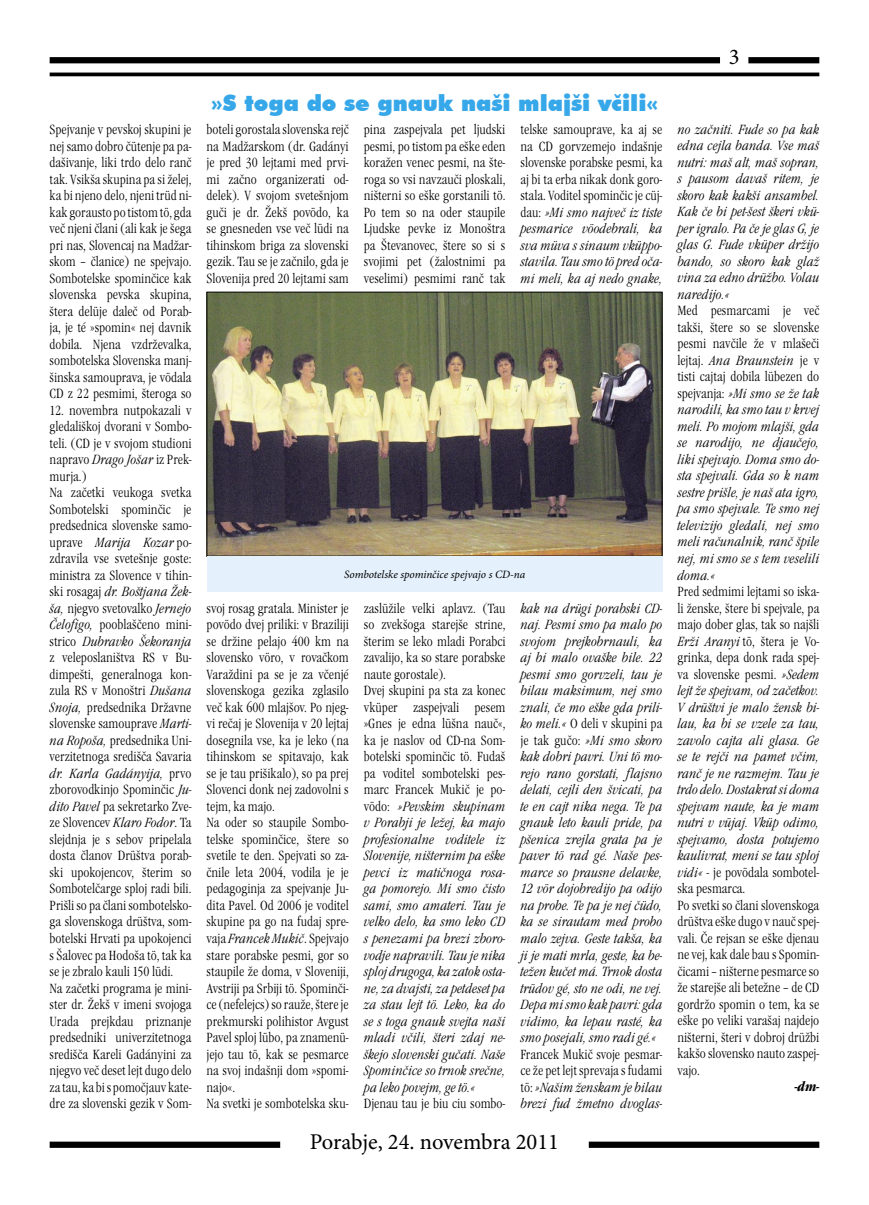
<style>
.page{position:relative;width:869px;height:1205px;background:#fff}
.page>*{position:absolute;margin:0;border:0;box-sizing:border-box;transform-origin:0 0}
.cím{font:900 22.5px "Futura BT";color:#36a7e9}
.t1{font:22.5px "Minion Pro";letter-spacing:-.005em;color:#000}
.ujszoveg{font:13.75px/16.5px "Garamond Itc TEE Ligh Cond";color:#000;text-align:justify}
.ujszoveg-2{font:13.75px/16.5px "Garamond Itc TEE Ligh Cond Ital";color:#000;text-align:justify}
.ujalairas{font:italic 700 condensed 13.75px "Garamond Itc TEE";color:#000}
.szoveg{font:italic 11.25px "Minion Pro";letter-spacing:-.005em;color:#000}
.s1{font-family:"Garamond Itc TEE Ligh Cond Ital"}
.s2{font-family:"Garamond Itc TEE Ligh Cond"}
</style>
<div class="page">
<div style="left:50px;top:1141px;width:230px;height:7px;background:#000"></div>
<div style="left:588px;top:1141px;width:231px;height:7px;background:#000"></div>
<hr style="left:50px;top:73px;width:769px;height:3px;background:#000">
<div style="left:748px;top:57px;width:71px;height:6px;background:#000"></div>
<div style="left:50px;top:57px;width:669px;height:6px;background:#000"></div>
<img style="left:208px;top:294px;width:452px;height:260px">
<div style="left:206px;top:292px;width:456px;height:264px;border:1px solid #000"></div>
<div style="left:207px;top:556px;width:455px;height:36px;background:#e4f0fb"></div>
<p class="ujszoveg" style="left:50px;top:122px;width:143px">Spejvanje v pevskoj skupini je nej samo dobro čütenje pa pa&shy;dašivanje, liki trdo delo ranč tak. Vsikša skupina pa si želej, ka bi njeno delo, njeni trüd ni&shy;kak gorausto po tistom tö, gda več njeni člani (ali kak je šega pri nas, Slovencaj na Madžar&shy;skom – članice) ne spejvajo.<br>Sombotelske spominčice kak slovenska pevska skupina, štera delüje daleč od Porab&shy;ja, je té »spomin« nej davnik dobila. Njena vzdrževalka, sombotelska Slovenska manj&shy;šinska samouprava, je vödala CD z 22 pesmimi, šteroga so</p>
<p class="ujszoveg" style="left:50px;top:402px;width:143px">12. novembra nutpokazali v gledališkoj dvorani v Sombo&shy;teli. (CD je v svojom studioni napravo <span class="s1">Drago Jošar</span> iz Prek&shy;murja.)</p>
<p class="ujszoveg" style="left:50px;top:485px;width:143px">Na začetki veukoga svetka Sombotelski spominčic je predsednica slovenske samo&shy;uprave <span class="s1">Marija Kozar</span> po&shy;zdravila vse svetešnje goste: ministra za Slovence v tihin&shy;ski rosagaj <span class="s1">dr. Boštjana Žek&shy;ša,</span> njegvo svetovalko <span class="s1">Jernejo Čelofigo,</span> pooblaščeno mini&shy;strico <span class="s1">Dubravko Šekoranja </span>z veleposlaništva RS v Bu&shy;dimpešti, generalnoga kon&shy;zula RS v Monoštri <span class="s1">Dušana Snoja,</span> predsednika Državne slovenske samouprave <span class="s1">Marti&shy;na Ropoša,</span> predsednika Uni&shy;verzitetnoga središča Savaria <span class="s1">dr. Karla Gadányija,</span> prvo zborovodkinjo Spominčic <span class="s1">Ju&shy;dito Pavel</span> pa sekretarko Zve&shy;ze Slovencev <span class="s1">Klaro Fodor</span>. Ta slejdnja je s sebov pripelala dosta članov Drüštva porab&shy;ski upokojencov, šterim so Sombotelčarge sploj radi bili.<br>Prišli so pa člani sombotelsko&shy;ga slovenskoga drüštva, som&shy;botelski Hrvati pa upokojenci s Šalovec pa Hodoša tö, tak ka se je zbralo kauli 150 lüdi.</p>
<p class="ujszoveg" style="left:50px;top:980px;width:143px">Na začetki programa je mini&shy;ster dr. Žekš v imeni svojoga Urada prejkdau priznanje predsedniki univerzitetnoga središča Kareli Gadányini za njegvo več deset lejt dugo delo za tau, ka bi s pomočjauv kate&shy;dre za slovenski gezik v Som-</p>
<p class="cím" style="left:211px;top:90px;width:448px">»S toga do se gnauk naši mlajši včili«</p>
<p class="ujszoveg" style="left:206px;top:122px;width:144px">boteli gorostala slovenska rejč na Madžarskom (dr. Gadányi je pred 30 lejtami med prvi&shy;mi začno organizerati od&shy;delek). V svojom svetešnjom guči je dr. Žekš povödo, ka se gnesneden vse več lüdi na tihinskom briga za slovenski gezik. Tau se je začnilo, gda je Slovenija pred 20 lejtami sam</p>
<p class="ujszoveg" style="left:363px;top:122px;width:143px">pina zaspejvala pet ljudski pesmi, po tistom pa eške eden koražen venec pesmi, na šte&shy;roga so vsi navzauči ploskali, ništerni so eške gorstanili tö.<br>Po tem so na oder staupile Ljudske pevke iz Monoštra pa Števanovec, štere so si s svojimi pet (žalostnimi pa veselimi) pesmimi ranč tak</p>
<p class="ujszoveg" style="left:520px;top:122px;width:143px">telske samouprave, ka aj se na CD gorvzemejo indašnje slovenske porabske pesmi, ka aj bi ta erba nikak donk goro&shy;stala. Voditel spominčic je cüj&shy;dau: <span class="s1">»Mi smo največ iz tiste pesmarice vöodebrali, ka sva müva s sinaum vküppo&shy;stavila. Tau smo tö pred oča&shy;mi meli, ka aj nedo gnake,</span></p>
<p class="szoveg" style="left:344px;top:568px;width:182px">Sombotelske spominčice spejvajo s CD-na</p>
<p class="ujszoveg" style="left:206px;top:600px;width:144px">svoj rosag gratala. Minister je povödo dvej priliki: v Braziliji se držine pelajo 400 km na slovensko vöro, v rovačkom Varaždini pa se je za včenjé slovenskoga gezika zglasilo več kak 600 mlajšov. Po njeg&shy;vi rečaj je Slovenija v 20 lejtaj dosegnila vse, ka je leko (na tihinskom se spitavajo, kak se je tau prišikalo), so pa prej Slovenci donk nej zadovolni s tejm, ka majo.</p>
<p class="ujszoveg" style="left:206px;top:815px;width:144px">Na oder so staupile Sombo&shy;telske spominčice, štere so svetile te den. Spejvati so za&shy;čnile leta 2004, vodila je je pedagoginja za spejvanje Ju&shy;dita Pavel. Od 2006 je voditel skupine pa go na fudaj spre&shy;vaja <span class="s1">Francek Mukič</span>. Spejvajo stare porabske pesmi, gor so staupile že doma, v Sloveniji, Avstriji pa Srbiji tö. Spominči&shy;ce (nefelejcs) so rauže, štere je prekmurski polihistor Avgust Pavel sploj lübo, pa znamenü&shy;jejo tau tö, kak se pesmarce na svoj indašnji dom »spomi&shy;najo«.</p>
<p class="ujszoveg" style="left:206px;top:1095px;width:144px">Na svetki je sombotelska sku-</p>
<p class="ujszoveg" style="left:363px;top:600px;width:143px">zaslüžile velki aplavz. (Tau so zvekšoga starejše strine, šterim se leko mladi Porabci zavalijo, ka so stare porabske naute gorostale).</p>
<p class="ujszoveg-2" style="left:363px;top:683px;width:143px"><span class="s2">Dvej skupini pa sta za konec vküper zaspejvali pesem »Gnes je edna lüšna nauč«, ka je naslov od CD-na Som&shy;botelski spominčic tö. Fudaš pa voditel sombotelski pes&shy;marc Francek Mukič je po&shy;vödo:</span> »Pevskim skupinam v Porabji je ležej, ka majo profesionalne voditele iz Slovenije, ništernim pa eške pevci iz matičnoga rosa&shy;ga pomorejo. Mi smo čisto sami, smo amateri. Tau je velko delo, ka smo leko CD s penezami pa brezi zboro&shy;vodje napravili. Tau je nika sploj drugoga, ka zatok osta&shy;ne, za dvajsti, za petdeset pa za stau lejt tö. Leko, ka do se s toga gnauk svejta naši mladi včili, šteri zdaj ne&shy;škejo slovenski gučati. Naše Spominčice so trnok srečne, pa leko povejm, ge tö.«</p>
<p class="ujszoveg" style="left:363px;top:1095px;width:143px">Djenau tau je biu ciu sombo-</p>
<p class="ujszoveg-2" style="left:520px;top:600px;width:143px">kak na drügi porabski CD&shy;naj. Pesmi smo pa malo po svojom prejkobrnauli, ka aj bi malo ovaške bile. 22 pesmi smo gorvzeli, tau je bilau maksimum, nej smo znali, če mo eške gda prili&shy;ko meli.« <span class="s2">O deli v skupini pa je tak gučo:</span> »Mi smo skoro kak dobri pavri. Uni tö mo&shy;rejo rano gorstati, flajsno delati, cejli den švicati, pa te en cajt nika nega. Te pa gnauk leto kauli pride, pa pšenica zrejla grata pa je paver tö rad gé. Naše pes&shy;marce so prausne delavke, 12 vör dojobredijo pa odijo na probe. Te pa je nej čüdo, ka se sirautam med probo malo zejva. Geste takša, ka ji je mati mrla, geste, ka be&shy;težen kučet má. Trnok dosta trüdov gé, sto ne odi, ne vej.<br>Depa mi smo kak pavri: gda vidimo, ka lepau rasté, ka smo posejali, smo radi gé.«</p>
<p class="ujszoveg" style="left:520px;top:1046px;width:143px">Francek Mukič svoje pesmar&shy;ce že pet lejt sprevaja s fudami tö: <span class="s1">»Našim ženskam je bilau brezi fud žmetno dvoglas-</span></p>
<p class="t1" style="left:310px;top:1128px;width:250px">Porabje, 24. novembra 2011</p>
<p class="t1" style="left:728px;top:44px;width:12px">3</p>
<p class="ujszoveg-2" style="left:677px;top:122px;width:143px">no začniti. Fude so pa kak edna cejla banda. Vse maš nutri: maš alt, maš sopran, s pausom davaš ritem, je skoro kak kakši ansambel.<br>Kak če bi pet-šest škeri vkü&shy;per igralo. Pa če je glas G, je glas G. Fude vküper držijo bando, so skoro kak glaž vina za edno drüžbo. Volau naredijo.«</p>
<p class="ujszoveg-2" style="left:677px;top:303px;width:143px"><span class="s2">Med pesmarcami je več takši, štere so se slovenske pesmi navčile že v mlašeči lejtaj.</span> Ana Braunstein <span class="s2">je v tisti cajtaj dobila lübezen do spejvanja:</span> »Mi smo se že tak narodili, ka smo tau v krvej meli. Po mojom mlajši, gda se narodijo, ne djaučejo, liki spejvajo. Doma smo do&shy;sta spejvali. Gda so k nam sestre prišle, je naš ata igro, pa smo spejvale. Te smo nej televizijo gledali, nej smo meli računalnik, ranč špile nej, mi smo se s tem veselili doma.«</p>
<p class="ujszoveg-2" style="left:677px;top:584px;width:143px"><span class="s2">Pred sedmimi lejtami so iska&shy;li ženske, štere bi spejvale, pa majo dober glas, tak so najšli </span>Erži Aranyi <span class="s2">tö, štera je Vo&shy;grinka, depa donk rada spej&shy;va slovenske pesmi.</span> »Sedem lejt že spejvam, od začetkov.<br>V drüštvi je malo žensk bi&shy;lau, ka bi se vzele za tau, zavolo cajta ali glasa. Ge se te rejči na pamet včim, ranč je ne razmejm. Tau je trdo delo. Dostakrat si doma spejvam naute, ka je mam nutri v vüjaj. Vküp odimo, spejvamo, dosta potujemo kaulivrat, meni se tau sploj vidi« <span class="s2">- je povödala sombotel&shy;ska pesmarca.</span></p>
<p class="ujszoveg" style="left:677px;top:897px;width:143px">Po svetki so člani slovenskoga drüštva eške dugo v nauč spej&shy;vali. Če rejsan se eške djenau ne vej, kak dale bau s Spomin&shy;čicami – ništerne pesmarce so že starejše ali betežne – de CD gordržo spomin o tem, ka se eške po veliki varašaj najdejo ništerni, šteri v dobroj drüžbi kakšo slovensko nauto zaspej&shy;vajo.</p>
<p class="ujalairas" style="left:794px;top:1078px;width:26px">-dm-</p>
</div>
